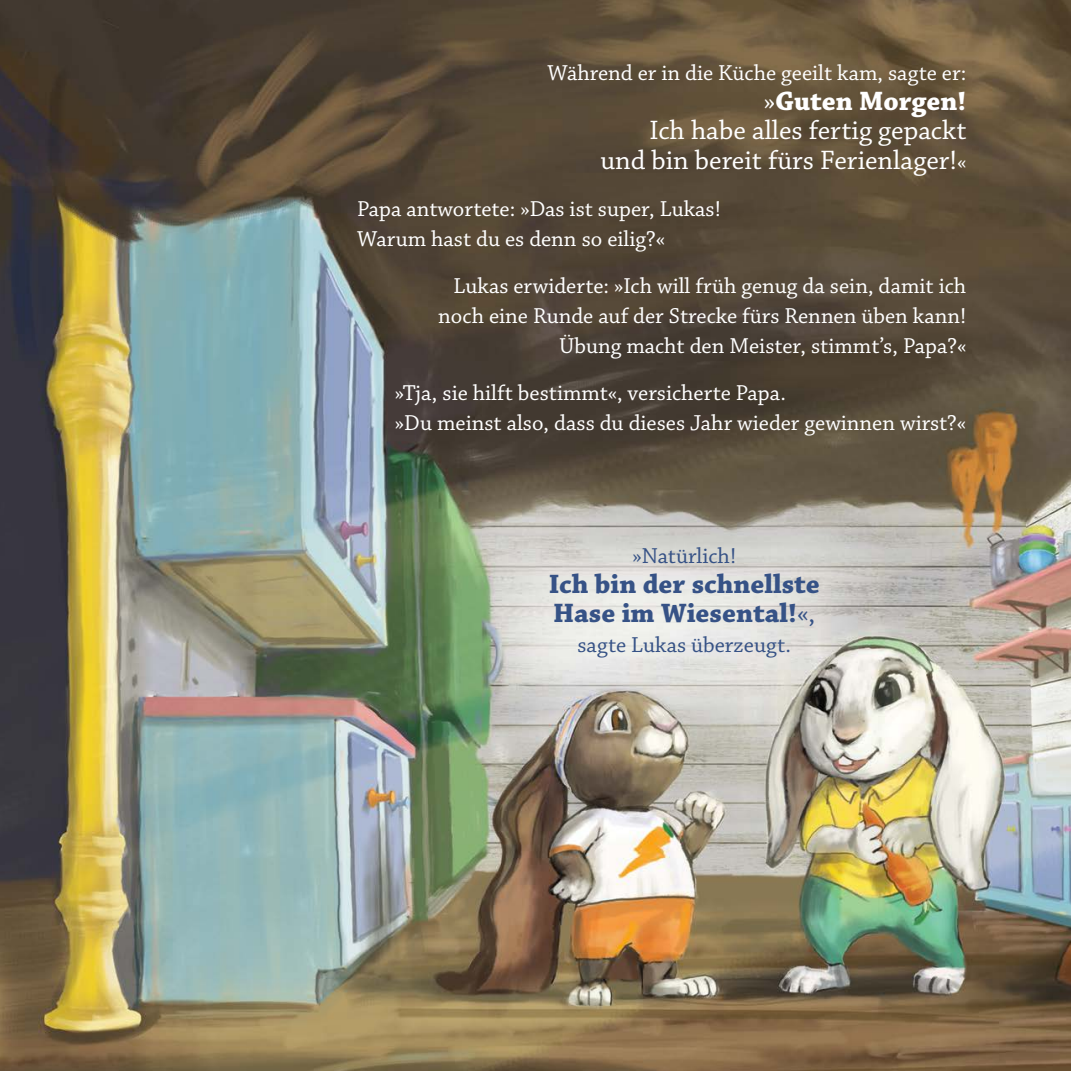
<style>
.page{position:relative;width:1071px;height:1071px;background:#fff}
.page>*{position:absolute;margin:0;border:0;box-sizing:border-box;transform-origin:0 0}
.t1{font:28px/29.8px "Chaparral Pro";color:#fff;text-align:right}
.t2{font:700 28px/29.8px "Chaparral Pro";color:#365286}
.t3{font:22.75px/29.8px "Chaparral Pro";color:#fff}
.t4{font:22.75px "Chaparral Pro";color:#365286}
.s1{font-weight:700}
.s2{font-size:22.75px}
.s3{font-weight:400}
</style>
<div class="page">
<img style="left:0;top:0;width:1071px;height:1071px">
<p class="t3" style="left:547px;top:59px;width:420px">Während er in die Küche geeilt kam, sagte er:</p>
<p class="t1" style="left:600px;top:87px;width:367px">»<span class="s1">Guten Morgen!<br></span>Ich habe alles fertig gepackt und bin bereit fürs Ferienlager!<span class="s2">«</span></p>
<p class="t3" style="left:357px;top:195px;width:365px">Papa antwortete: »Das ist super, Lukas!<br>Warum hast du es denn so eilig?«</p>
<p class="t3" style="left:438px;top:272px;width:530px;text-align:right">Lukas erwiderte: »Ich will früh genug da sein, damit ich noch eine Runde auf der Strecke fürs Rennen üben kann!<br>Übung macht den Meister, stimmt’s, Papa?«</p>
<p class="t3" style="left:395px;top:379px;width:573px">»Tja, sie hilft bestimmt«, versicherte Papa.<br>»Du meinst also, dass du dieses Jahr wieder gewinnen wirst?«</p>
<p class="t4" style="left:632px;top:543px;width:105px">»Natürlich!</p>
<p class="t2" style="left:549px;top:570px;width:272px">Ich bin der schnellste<br>Hase im Wiesental!<span class="s3">«,</span></p>
<p class="t4" style="left:577px;top:632px;width:215px">sagte Lukas überzeugt.</p>
</div>
